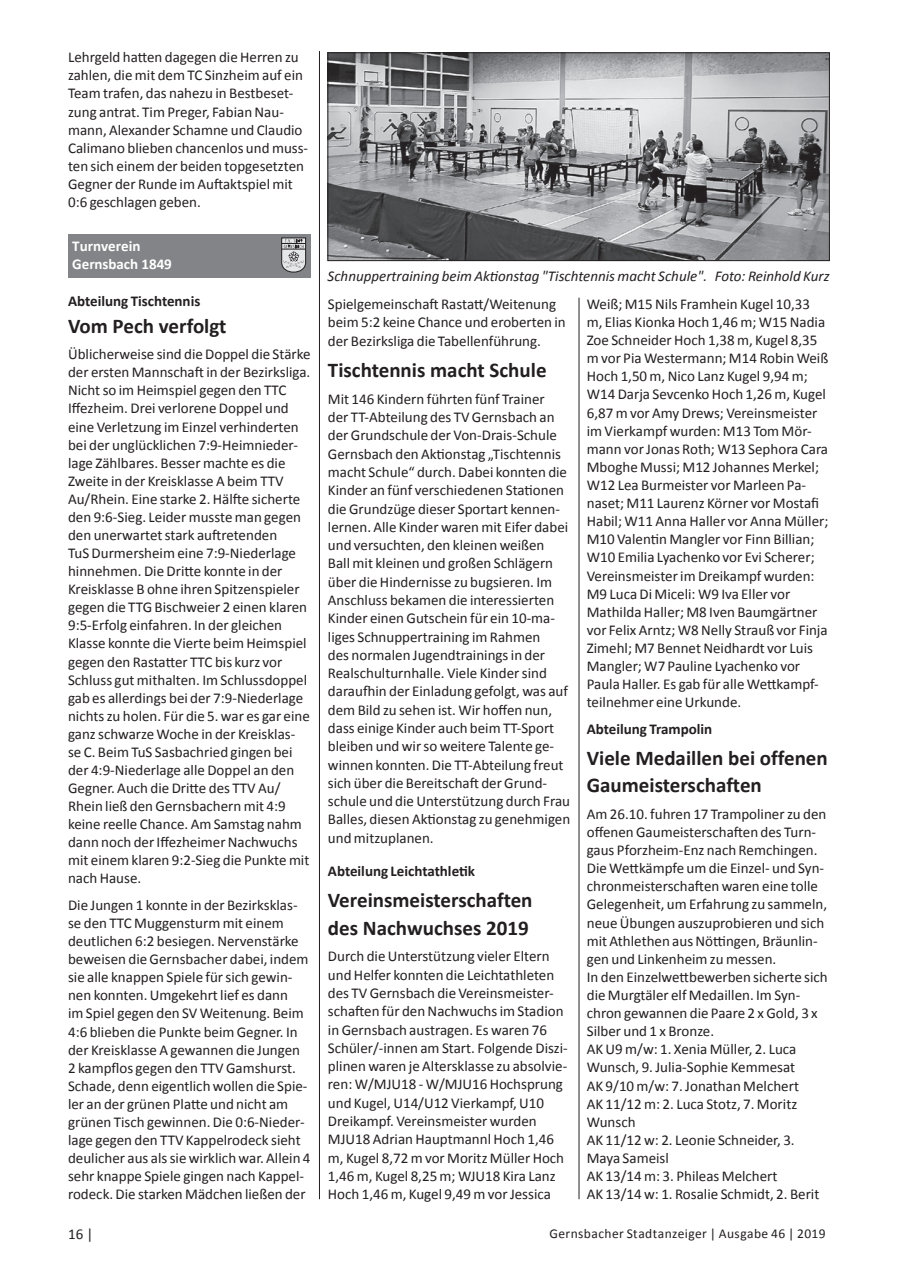
<style>
.page{position:relative;width:902px;height:1280px;background:#fff}
.page>*{position:absolute;margin:0;border:0;box-sizing:border-box;transform-origin:0 0}
.t1{font:700 21px/27.3px "Calibri";color:#231f20}
.t2{font:15px/18.1px "Calibri";color:#231f20}
.t3{font:italic 15px "Calibri";color:#231f20}
.t4{font:700 15px "Calibri";color:#231f20}
.t5{font:700 15px/18px "Calibri";letter-spacing:-.005em;color:#fff}
.t6{font:13.5px "Calibri";letter-spacing:.025em;color:#231f20}
</style>
<div class="page">
<hr style="left:319px;top:51px;width:1px;height:1148px;background:#231f20">
<hr style="left:578px;top:298px;width:1px;height:901px;background:#231f20">
<div style="left:68px;top:234px;width:242px;height:43px;background:#828487"></div>
<svg style="left:281px;top:237px;width:25px;height:36px"></svg>
<img style="left:329px;top:55px;width:498px;height:204px">
<div style="left:327px;top:53px;width:502px;height:208px;border:1px solid #231f20"></div>
<p class="t2" style="left:68px;top:48px;width:241px">Lehrgeld hatten dagegen die Herren zu zahlen, die mit dem TC Sinzheim auf ein Team trafen, das nahezu in Bestbeset&shy;zung antrat. Tim Preger, Fabian Nau&shy;mann, Alexander Schamne und Claudio Calimano blieben chancenlos und muss&shy;ten sich einem der beiden topgesetzten Gegner der Runde im Auftaktspiel mit 0:6 geschlagen geben.</p>
<p class="t5" style="left:72px;top:237px;width:101px">Turnverein<br>Gernsbach 1849</p>
<p class="t4" style="left:68px;top:291px;width:134px">Abteilung Tischtennis</p>
<h1 class="t1" style="left:68px;top:312px;width:160px">Vom Pech verfolgt</h1>
<p class="t2" style="left:68px;top:345px;width:244px">Üblicherweise sind die Doppel die Stärke der ersten Mannschaft in der Bezirksliga.<br>Nicht so im Heimspiel gegen den TTC Iffezheim. Drei verlorene Doppel und eine Verletzung im Einzel verhinderten bei der unglücklichen 7:9-Heimnieder&shy;lage Zählbares. Besser machte es die Zweite in der Kreisklasse A beim TTV Au/Rhein. Eine starke 2. Hälfte sicherte den 9:6-Sieg. Leider musste man gegen den unerwartet stark auftretenden<br>TuS Durmersheim eine 7:9-Niederlage hinnehmen. Die Dritte konnte in der Kreisklasse B ohne ihren Spitzenspieler gegen die TTG Bischweier 2 einen klaren 9:5-Erfolg einfahren. In der gleichen Klasse konnte die Vierte beim Heimspiel gegen den Rastatter TTC bis kurz vor Schluss gut mithalten. Im Schlussdoppel gab es allerdings bei der 7:9-Niederlage nichts zu holen. Für die 5. war es gar eine ganz schwarze Woche in der Kreisklas&shy;se C. Beim TuS Sasbachried gingen bei der 4:9-Niederlage alle Doppel an den Gegner. Auch die Dritte des TTV Au/ Rhein ließ den Gernsbachern mit 4:9 keine reelle Chance. Am Samstag nahm dann noch der Iffezheimer Nachwuchs mit einem klaren 9:2-Sieg die Punkte mit nach Hause.</p>
<p class="t2" style="left:68px;top:896px;width:244px">Die Jungen 1 konnte in der Bezirksklas&shy;se den TTC Muggensturm mit einem deutlichen 6:2 besiegen. Nervenstärke beweisen die Gernsbacher dabei, indem sie alle knappen Spiele für sich gewin&shy;nen konnten. Umgekehrt lief es dann<br>im Spiel gegen den SV Weitenung. Beim 4:6 blieben die Punkte beim Gegner. In der Kreisklasse A gewannen die Jungen 2 kampflos gegen den TTV Gamshurst.<br>Schade, denn eigentlich wollen die Spie&shy;ler an der grünen Platte und nicht am grünen Tisch gewinnen. Die 0:6-Nieder&shy;lage gegen den TTV Kappelrodeck sieht deulicher aus als sie wirklich war. Allein 4 sehr knappe Spiele gingen nach Kappel&shy;rodeck. Die starken Mädchen ließen der</p>
<p class="t3" style="left:327px;top:265px;width:503px">Schnuppertraining beim Aktionstag "Tischtennis macht Schule". Foto: Reinhold Kurz</p>
<p class="t2" style="left:328px;top:295px;width:239px">Spielgemeinschaft Rastatt/Weitenung beim 5:2 keine Chance und eroberten in der Bezirksliga die Tabellenführung.</p>
<h1 class="t1" style="left:328px;top:356px;width:220px">Tischtennis macht Schule</h1>
<p class="t2" style="left:328px;top:390px;width:244px">Mit 146 Kindern führten fünf Trainer<br>der TT-Abteilung des TV Gernsbach an der Grundschule der Von-Drais-Schule Gernsbach den Aktionstag „Tischtennis macht Schule“ durch. Dabei konnten die Kinder an fünf verschiedenen Stationen die Grundzüge dieser Sportart kennen&shy;lernen. Alle Kinder waren mit Eifer dabei und versuchten, den kleinen weißen Ball mit kleinen und großen Schlägern über die Hindernisse zu bugsieren. Im Anschluss bekamen die interessierten Kinder einen Gutschein für ein 10-ma&shy;liges Schnuppertraining im Rahmen<br>des normalen Jugendtrainings in der Realschulturnhalle. Viele Kinder sind daraufhin der Einladung gefolgt, was auf dem Bild zu sehen ist. Wir hoffen nun, dass einige Kinder auch beim TT-Sport bleiben und wir so weitere Talente ge&shy;winnen konnten. Die TT-Abteilung freut sich über die Bereitschaft der Grund&shy;schule und die Unterstützung durch Frau Balles, diesen Aktionstag zu genehmigen und mitzuplanen.</p>
<p class="t4" style="left:328px;top:861px;width:149px">Abteilung Leichtathletik</p>
<h1 class="t1" style="left:328px;top:887px;width:206px">Vereinsmeisterschaften des Nachwuchses 2019</h1>
<p class="t2" style="left:328px;top:947px;width:241px">Durch die Unterstützung vieler Eltern und Helfer konnten die Leichtathleten des TV Gernsbach die Vereinsmeister&shy;schaften für den Nachwuchs im Stadion in Gernsbach austragen. Es waren 76<br>Schüler/-innen am Start. Folgende Diszi&shy;plinen waren je Altersklasse zu absolvie&shy;ren: W/MJU18 - W/MJU16 Hochsprung und Kugel, U14/U12 Vierkampf, U10<br>Dreikampf. Vereinsmeister wurden MJU18 Adrian Hauptmannl Hoch 1,46 m, Kugel 8,72 m vor Moritz Müller Hoch 1,46 m, Kugel 8,25 m; WJU18 Kira Lanz Hoch 1,46 m, Kugel 9,49 m vor Jessica</p>
<p class="t2" style="left:586px;top:295px;width:243px">Weiß; M15 Nils Framhein Kugel 10,33 m, Elias Kionka Hoch 1,46 m; W15 Nadia Zoe Schneider Hoch 1,38 m, Kugel 8,35 m vor Pia Westermann; M14 Robin Weiß Hoch 1,50 m, Nico Lanz Kugel 9,94 m; W14 Darja Sevcenko Hoch 1,26 m, Kugel 6,87 m vor Amy Drews; Vereinsmeister im Vierkampf wurden: M13 Tom Mör&shy;mann vor Jonas Roth; W13 Sephora Cara Mboghe Mussi; M12 Johannes Merkel; W12 Lea Burmeister vor Marleen Pa&shy;naset; M11 Laurenz Körner vor Mostafi Habil; W11 Anna Haller vor Anna Müller; M10 Valentin Mangler vor Finn Billian; W10 Emilia Lyachenko vor Evi Scherer; Vereinsmeister im Dreikampf wurden:<br>M9 Luca Di Miceli: W9 Iva Eller vor Mathilda Haller; M8 Iven Baumgärtner vor Felix Arntz; W8 Nelly Strauß vor Finja Zimehl; M7 Bennet Neidhardt vor Luis Mangler; W7 Pauline Lyachenko vor Paula Haller. Es gab für alle Wettkampf&shy;teilnehmer eine Urkunde.</p>
<p class="t4" style="left:586px;top:719px;width:127px">Abteilung Trampolin</p>
<h1 class="t1" style="left:586px;top:745px;width:242px">Viele Medaillen bei offenen<br>Gaumeisterschaften</h1>
<p class="t2" style="left:586px;top:805px;width:242px">Am 26.10. fuhren 17 Trampoliner zu den offenen Gaumeisterschaften des Turn&shy;gaus Pforzheim-Enz nach Remchingen.<br>Die Wettkämpfe um die Einzel- und Syn&shy;chronmeisterschaften waren eine tolle Gelegenheit, um Erfahrung zu sammeln, neue Übungen auszuprobieren und sich mit Athlethen aus Nöttingen, Bräunlin&shy;gen und Linkenheim zu messen.<br>In den Einzelwettbewerben sicherte sich die Murgtäler elf Medaillen. Im Syn&shy;chron gewannen die Paare 2 x Gold, 3 x Silber und 1 x Bronze.<br>AK U9 m/w: 1. Xenia Müller, 2. Luca Wunsch, 9. Julia-Sophie Kemmesat<br>AK 9/10 m/w: 7. Jonathan Melchert<br>AK 11/12 m: 2. Luca Stotz, 7. Moritz Wunsch<br>AK 11/12 w: 2. Leonie Schneider, 3.<br>Maya Sameisl<br>AK 13/14 m: 3. Phileas Melchert<br>AK 13/14 w: 1. Rosalie Schmidt, 2. Berit</p>
<p class="t2" style="left:68px;top:1225px;width:27px">16 |</p>
<p class="t6" style="left:549px;top:1225px;width:277px">Gernsbacher Stadtanzeiger | Ausgabe 46 | 2019</p>
</div>
